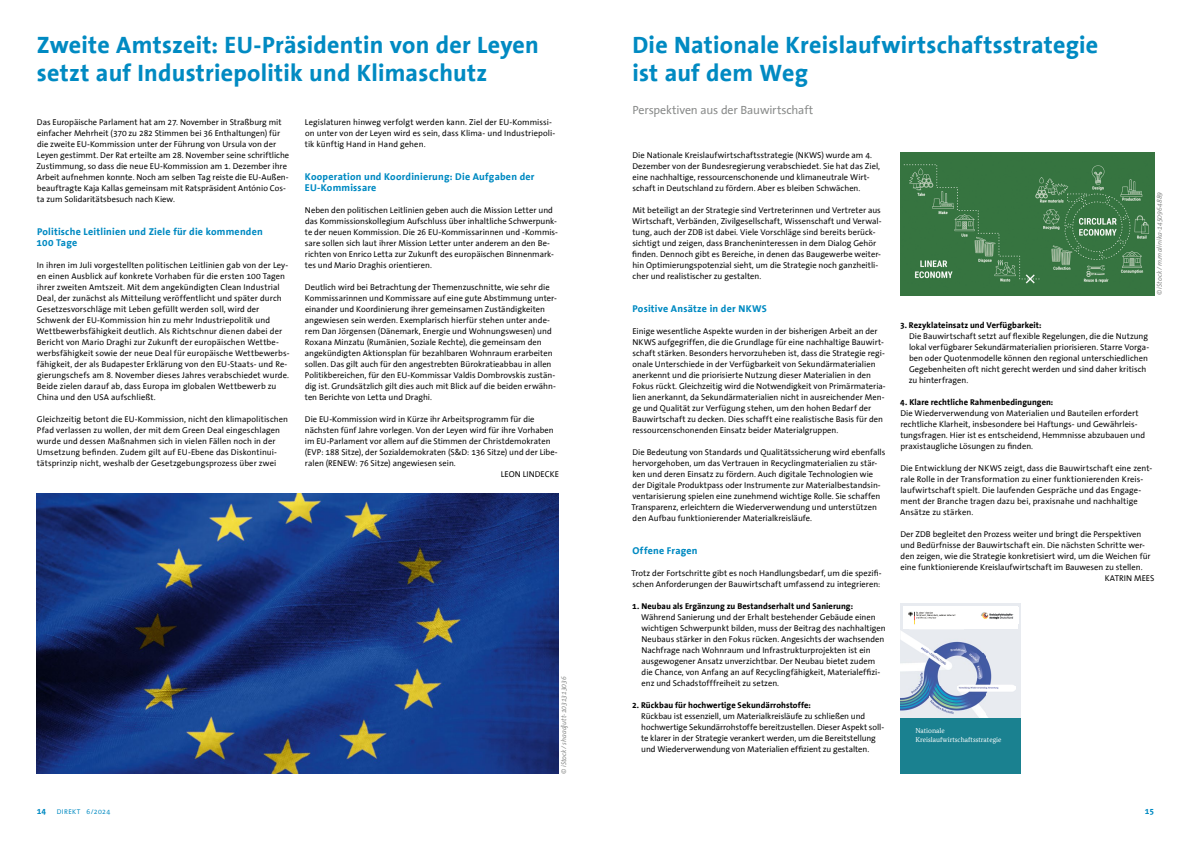
<style>
.page{position:relative;width:1191px;height:842px;background:#fff}
.page>*{position:absolute;margin:0;border:0;box-sizing:border-box;transform-origin:0 0}
.t1{font:700 24px/27.5px "The Sans Office";letter-spacing:.01em;color:#008ac2}
.t2{font:12px "The Sans Office";letter-spacing:-.015em;color:#878988}
.t3{font:700 10px/11px "The Sans Office";letter-spacing:.025em;color:#008ac2}
.t4{font:8.5px/11px "The Sans Office";color:#000}
.t5{font:700 8.5px "The Sans Office";letter-spacing:.005em;color:#000}
.t6{font:700 8.5px "The Sans Office";color:#008ac2}
.t7{font:7.1px/8.5px "Bundes Serif Office";color:#fff}
.t8{font:italic 7px "The Sans Office";color:#878988}
.t9{font:7px "The Sans Office";letter-spacing:.06em;color:#008ac2}
.s1{font-weight:700;font-size:8.5px}
</style>
<div class="page">
<img style="left:37px;top:493px;width:521px;height:281px">
<img style="left:900px;top:152px;width:254px;height:143px">
<div style="left:900px;top:603px;width:121px;height:171px;background:#e8ebf0"></div>
<img style="left:900px;top:631px;width:26px;height:16px">
<img style="left:939px;top:641px;width:18px;height:6px">
<img style="left:957px;top:641px;width:18px;height:6px">
<div style="left:903px;top:606px;width:115px;height:23px;background:#fff"></div>
<div style="left:900px;top:719px;width:121px;height:55px;background:#1a8190"></div>
<img style="left:981px;top:612px;width:33px;height:8px">
<img style="left:903px;top:611px;width:53px;height:21px">
<svg style="left:900px;top:647px;width:121px;height:72px"></svg>
<h1 class="t1" style="left:37px;top:32px;width:503px">Zweite Amtszeit: EU-Präsidentin von der Leyen setzt auf Industriepolitik und Klimaschutz</h1>
<p class="t4" style="left:36px;top:117px;width:254px">Das Europäische Parlament hat am 27. November in Straßburg mit einfacher Mehrheit (370 zu 282 Stimmen bei 36 Enthaltungen) für die zweite EU-Kommission unter der Führung von Ursula von der Leyen gestimmt. Der Rat erteilte am 28. November seine schriftliche Zustimmung, so dass die neue EU-Kommission am 1. Dezember ihre Arbeit aufnehmen konnte. Noch am selben Tag reiste die EU-Außen&shy;beauftragte Kaja Kallas gemeinsam mit Ratspräsident António Cos&shy;ta zum Solidaritätsbesuch nach Kiew.</p>
<p class="t3" style="left:37px;top:226px;width:228px">Politische Leitlinien und Ziele für die kommenden<br>100 Tage</p>
<p class="t4" style="left:37px;top:260px;width:254px">In ihren im Juli vorgestellten politischen Leitlinien gab von der Ley&shy;en einen Ausblick auf konkrete Vorhaben für die ersten 100 Tagen ihrer zweiten Amtszeit. Mit dem angekündigten Clean Industrial Deal, der zunächst als Mitteilung veröffentlicht und später durch Gesetzesvorschläge mit Leben gefüllt werden soll, wird der Schwenk der EU-Kommission hin zu mehr Industriepolitik und Wettbewerbsfähigkeit deutlich. Als Richtschnur dienen dabei der Bericht von Mario Draghi zur Zukunft der europäischen Wettbe&shy;werbsfähigkeit sowie der neue Deal für europäische Wettbewerbs&shy;fähigkeit, der als Budapester Erklärung von den EU-Staats- und Re&shy;gierungschefs am 8. November dieses Jahres verabschiedet wurde.<br>Beide zielen darauf ab, dass Europa im globalen Wettbewerb zu China und den USA aufschließt.</p>
<p class="t4" style="left:37px;top:414px;width:253px">Gleichzeitig betont die EU-Kommission, nicht den klimapolitischen Pfad verlassen zu wollen, der mit dem Green Deal eingeschlagen wurde und dessen Maßnahmen sich in vielen Fällen noch in der Umsetzung befinden. Zudem gilt auf EU-Ebene das Diskontinui&shy;tätsprinzip nicht, weshalb der Gesetzgebungsprozess über zwei</p>
<p class="t4" style="left:305px;top:117px;width:252px">Legislaturen hinweg verfolgt werden kann. Ziel der EU-Kommissi&shy;on unter von der Leyen wird es sein, dass Klima- und Industriepoli&shy;tik künftig Hand in Hand gehen.</p>
<p class="t3" style="left:305px;top:171px;width:231px">Kooperation und Koordinierung: Die Aufgaben der<br>EU-Kommissare</p>
<p class="t4" style="left:305px;top:205px;width:255px">Neben den politischen Leitlinien geben auch die Mission Letter und das Kommissionskollegium Aufschluss über inhaltliche Schwerpunk&shy;te der neuen Kommission. Die 26 EU-Kommissarinnen und -Kommis&shy;sare sollen sich laut ihrer Mission Letter unter anderem an den Be&shy;richten von Enrico Letta zur Zukunft des europäischen Binnenmark&shy;tes und Mario Draghis orientieren.</p>
<p class="t4" style="left:305px;top:282px;width:253px">Deutlich wird bei Betrachtung der Themenzuschnitte, wie sehr die Kommissarinnen und Kommissare auf eine gute Abstimmung unter&shy;einander und Koordinierung ihrer gemeinsamen Zuständigkeiten angewiesen sein werden. Exemplarisch hierfür stehen unter ande&shy;rem Dan Jörgensen (Dänemark, Energie und Wohnungswesen) und Roxana Minzatu (Rumänien, Soziale Rechte), die gemeinsam den angekündigten Aktionsplan für bezahlbaren Wohnraum erarbeiten sollen. Das gilt auch für den angestrebten Bürokratieabbau in allen Politikbereichen, für den EU-Kommissar Valdis Dombrovskis zustän&shy;dig ist. Grundsätzlich gilt dies auch mit Blick auf die beiden erwähn&shy;ten Berichte von Letta und Draghi.</p>
<p class="t4" style="left:305px;top:414px;width:231px">Die EU-Kommission wird in Kürze ihr Arbeitsprogramm für die</p>
<p class="t4" style="left:305px;top:425px;width:250px">nächsten fünf Jahre vorlegen. Von der Leyen wird für ihre Vorhaben</p>
<p class="t4" style="left:305px;top:436px;width:247px">im EU-Parlament vor allem auf die Stimmen der Christdemokraten</p>
<p class="t4" style="left:305px;top:447px;width:254px">(EVP: 188 Sitze), der Sozialdemokraten (S&amp;D: 136 Sitze) und der Libe-</p>
<p class="t4" style="left:305px;top:458px;width:152px">ralen (RENEW: 76 Sitze) angewiesen sein.</p>
<p class="t4" style="left:501px;top:469px;width:60px">LEON LINDECKE</p>
<p class="t8" style="left:560px;top:774px;width:99px;rotate:-90deg">© iStock / shaadjutt-1031313036</p>
<h1 class="t1" style="left:632px;top:32px;width:467px">Die Nationale Kreislaufwirtschaftsstrategie ist auf dem Weg</h1>
<h2 class="t2" style="left:632px;top:104px;width:182px">Perspektiven aus der Bauwirtschaft</h2>
<p class="t4" style="left:632px;top:150px;width:249px">Die Nationale Kreislaufwirtschaftsstrategie (NKWS) wurde am 4.<br>Dezember von der Bundesregierung verabschiedet. Sie hat das Ziel, eine nachhaltige, ressourcenschonende und klimaneutrale Wirt&shy;schaft in Deutschland zu fördern. Aber es bleiben Schwächen.</p>
<p class="t4" style="left:632px;top:205px;width:251px">Mit beteiligt an der Strategie sind Vertreterinnen und Vertreter aus Wirtschaft, Verbänden, Zivilgesellschaft, Wissenschaft und Verwal&shy;tung, auch der ZDB ist dabei. Viele Vorschläge sind bereits berück&shy;sichtigt und zeigen, dass Brancheninteressen in dem Dialog Gehör finden. Dennoch gibt es Bereiche, in denen das Baugewerbe weiter&shy;hin Optimierungspotenzial sieht, um die Strategie noch ganzheitli&shy;cher und realistischer zu gestalten.</p>
<p class="t3" style="left:632px;top:303px;width:136px">Positive Ansätze in der NKWS</p>
<p class="t4" style="left:632px;top:326px;width:255px">Einige wesentliche Aspekte wurden in der bisherigen Arbeit an der NKWS aufgegriffen, die die Grundlage für eine nachhaltige Bauwirt&shy;schaft stärken. Besonders hervorzuheben ist, dass die Strategie regi&shy;onale Unterschiede in der Verfügbarkeit von Sekundärmaterialien anerkennt und die priorisierte Nutzung dieser Materialien in den Fokus rückt. Gleichzeitig wird die Notwendigkeit von Primärmateria&shy;lien anerkannt, da Sekundärmaterialien nicht in ausreichender Men&shy;ge und Qualität zur Verfügung stehen, um den hohen Bedarf der Bauwirtschaft zu decken. Dies schafft eine realistische Basis für den ressourcenschonenden Einsatz beider Materialgruppen.</p>
<p class="t4" style="left:631px;top:447px;width:255px">Die Bedeutung von Standards und Qualitätssicherung wird ebenfalls hervorgehoben, um das Vertrauen in Recyclingmaterialien zu stär&shy;ken und deren Einsatz zu fördern. Auch digitale Technologien wie der Digitale Produktpass oder Instrumente zur Materialbestandsin&shy;ventarisierung spielen eine zunehmend wichtige Rolle. Sie schaffen Transparenz, erleichtern die Wiederverwendung und unterstützen den Aufbau funktionierender Materialkreisläufe.</p>
<p class="t3" style="left:632px;top:545px;width:67px">Offene Fragen</p>
<p class="t4" style="left:631px;top:568px;width:252px">Trotz der Fortschritte gibt es noch Handlungsbedarf, um die spezifi&shy;schen Anforderungen der Bauwirtschaft umfassend zu integrieren:</p>
<p class="t5" style="left:632px;top:601px;width:222px">1. Neubau als Ergänzung zu Bestandserhalt und Sanierung:</p>
<p class="t4" style="left:641px;top:612px;width:246px">Während Sanierung und der Erhalt bestehender Gebäude einen wichtigen Schwerpunkt bilden, muss der Beitrag des nachhaltigen Neubaus stärker in den Fokus rücken. Angesichts der wachsenden Nachfrage nach Wohnraum und Infrastrukturprojekten ist ein ausgewogener Ansatz unverzichtbar. Der Neubau bietet zudem die Chance, von Anfang an auf Recyclingfähigkeit, Materialeffizi&shy;enz und Schadstofffreiheit zu setzen.</p>
<p class="t5" style="left:632px;top:700px;width:180px">2. Rückbau für hochwertige Sekundärrohstoffe:</p>
<p class="t4" style="left:641px;top:711px;width:244px">Rückbau ist essenziell, um Materialkreisläufe zu schließen und hochwertige Sekundärrohstoffe bereitzustellen. Dieser Aspekt soll&shy;te klarer in der Strategie verankert werden, um die Bereitstellung und Wiederverwendung von Materialien effizient zu gestalten.</p>
<p class="t8" style="left:1155px;top:295px;width:105px;rotate:-90deg">© iStock / m.malinika-1450964889</p>
<p class="t5" style="left:900px;top:321px;width:143px">3. Rezyklateinsatz und Verfügbarkeit:</p>
<p class="t4" style="left:908px;top:331px;width:242px">Die Bauwirtschaft setzt auf flexible Regelungen, die die Nutzung lokal verfügbarer Sekundärmaterialien priorisieren. Starre Vorga&shy;ben oder Quotenmodelle können den regional unterschiedlichen Gegebenheiten oft nicht gerecht werden und sind daher kritisch zu hinterfragen.</p>
<p class="t5" style="left:900px;top:398px;width:155px">4. Klare rechtliche Rahmenbedingungen:</p>
<p class="t4" style="left:900px;top:408px;width:246px">Die Wiederverwendung von Materialien und Bauteilen erfordert rechtliche Klarheit, insbesondere bei Haftungs- und Gewährleis&shy;tungsfragen. Hier ist es entscheidend, Hemmnisse abzubauen und praxistaugliche Lösungen zu finden.</p>
<p class="t4" style="left:900px;top:463px;width:254px">Die Entwicklung der NKWS zeigt, dass die Bauwirtschaft eine zent&shy;rale Rolle in der Transformation zu einer funktionierenden Kreis&shy;laufwirtschaft spielt. Die laufenden Gespräche und das Engage&shy;ment der Branche tragen dazu bei, praxisnahe und nachhaltige Ansätze zu stärken.</p>
<p class="t4" style="left:900px;top:529px;width:242px">Der ZDB begleitet den Prozess weiter und bringt die Perspektiven</p>
<p class="t4" style="left:900px;top:540px;width:246px">und Bedürfnisse der Bauwirtschaft ein. Die nächsten Schritte wer-</p>
<p class="t4" style="left:900px;top:551px;width:251px">den zeigen, wie die Strategie konkretisiert wird, um die Weichen für</p>
<p class="t4" style="left:900px;top:562px;width:243px">eine funktionierende Kreislaufwirtschaft im Bauwesen zu stellen.</p>
<p class="t4" style="left:1104px;top:573px;width:51px">KATRIN MEES</p>
<p class="t7" style="left:915px;top:727px;width:87px">Nationale<br>Kreislaufwirtschaftsstrategie</p>
<p class="t9" style="left:37px;top:808px;width:75px"><span class="s1">14</span> DIREKT 6/2024</p>
<p class="t6" style="left:1145px;top:806px;width:11px">15</p>
</div>
